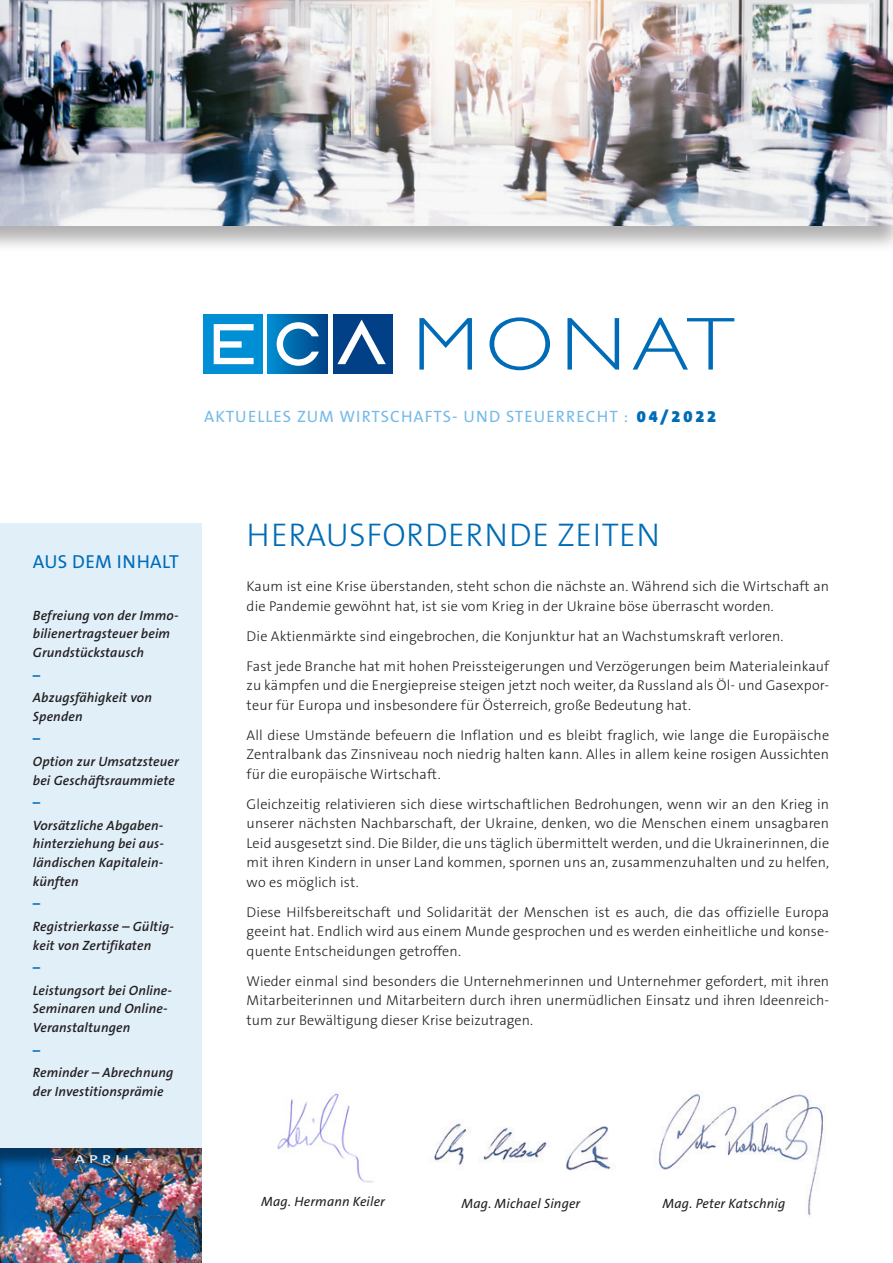
<style>
.page{position:relative;width:893px;height:1263px;background:#fff}
.page>*{position:absolute;margin:0;border:0;box-sizing:border-box;transform-origin:0 0}
.t1{font:300 75.45px "Gill Sans";letter-spacing:.08em;color:#006cb7;scale:1.11 1}
.t2{font:300 33px "The Sans B3";letter-spacing:.015em;color:#006cb7}
.t3{font:18.9px "The Sans B5 Plain";letter-spacing:.02em;color:#006cb7}
.t4{font:16.5px "The Sans B5 Plain";letter-spacing:.065em;color:#76bae7}
.t5{font:900 16.5px "The Sans B9";letter-spacing:.17em;color:#006cb7}
.t6{font:300 14.25px/19.5px "The Sans B3";letter-spacing:.01em;color:#231f20;text-align:justify}
.t7{font:italic 600 13.5px/18.8px "The Sans B6";letter-spacing:.01em;color:#231f20}
.t8{font:italic 13.5px "The Sans B5 Plain";letter-spacing:.01em;color:#231f20}
.t9{font:700 13.5px "The Sans B7";color:#006cb7}
.t10{font:600 11.55px "The Sans B6";letter-spacing:.255em;color:#fff;scale:1.43 1}
</style>
<div class="page">
<div style="left:0;top:523px;width:202px;height:625px;background:#e1eff9"></div>
<div style="left:0;top:1145px;width:203px;height:118px;background:#231f20;opacity:.5"></div>
<div style="left:203px;top:314px;width:60px;height:59px;background:#008fd5"></div>
<svg style="left:214px;top:324px;width:40px;height:40px"></svg>
<div style="left:268px;top:314px;width:60px;height:59px;background:linear-gradient(to right,#018ed2,#004184)"></div>
<svg style="left:277px;top:322px;width:42px;height:44px"></svg>
<div style="left:333px;top:314px;width:59px;height:59px;background:#014086"></div>
<svg style="left:337px;top:320px;width:49px;height:44px"></svg>
<div style="left:0;top:0;width:893px;height:253px;background:#231f20;opacity:.35"></div>
<img style="left:0;top:0;width:893px;height:225px">
<img style="left:277px;top:1091px;width:97px;height:92px">
<img style="left:658px;top:1093px;width:165px;height:123px">
<img style="left:434px;top:1123px;width:177px;height:48px">
<p class="t1" style="left:413px;top:302px;width:291px">MONAT</p>
<p class="t4" style="left:204px;top:408px;width:426px">AKTUELLES ZUM WIRTSCHAFTS- UND STEUERRECHT :</p>
<p class="t5" style="left:637px;top:407px;width:81px">04/2022</p>
<p class="t3" style="left:33px;top:552px;width:147px">AUS DEM INHALT</p>
<p class="t7" style="left:33px;top:606px;width:147px">Befreiung von der Immo&shy;bilienertragsteuer beim<br>Grundstückstausch</p>
<p class="t9" style="left:33px;top:668px;width:9px">–</p>
<p class="t7" style="left:33px;top:689px;width:121px">Abzugsfähigkeit von<br>Spenden</p>
<p class="t9" style="left:33px;top:732px;width:9px">–</p>
<p class="t7" style="left:33px;top:753px;width:147px">Option zur Umsatzsteuer bei Geschäftsraummiete</p>
<p class="t9" style="left:33px;top:795px;width:9px">–</p>
<p class="t7" style="left:33px;top:816px;width:132px;text-align:justify">Vorsätzliche Abgaben&shy;hinterziehung bei aus&shy;ländischen Kapitalein&shy;künften</p>
<p class="t9" style="left:33px;top:897px;width:9px">–</p>
<p class="t7" style="left:33px;top:918px;width:142px">Registrierkasse – Gültig&shy;keit von Zertifikaten</p>
<p class="t9" style="left:33px;top:960px;width:9px">–</p>
<p class="t7" style="left:33px;top:981px;width:141px">Leistungsort bei Online-<br>Seminaren und Online-<br>Veranstaltungen</p>
<p class="t9" style="left:33px;top:1043px;width:9px">–</p>
<p class="t7" style="left:33px;top:1064px;width:142px">Reminder – Abrechnung der Investitionsprämie</p>
<p class="t10" style="left:54px;top:1153px;width:70px">– APRIL –</p>
<p class="t2" style="left:247px;top:518px;width:415px">HERAUSFORDERNDE ZEITEN</p>
<p class="t6" style="left:247px;top:577px;width:584px">Kaum ist eine Krise überstanden, steht schon die nächste an. Während sich die Wirtschaft an die Pandemie gewöhnt hat, ist sie vom Krieg in der Ukraine böse überrascht worden.</p>
<p class="t6" style="left:247px;top:627px;width:538px">Die Aktienmärkte sind eingebrochen, die Konjunktur hat an Wachstumskraft verloren.</p>
<p class="t6" style="left:247px;top:657px;width:584px">Fast jede Branche hat mit hohen Preissteigerungen und Verzögerungen beim Materialeinkauf zu kämpfen und die Energiepreise steigen jetzt noch weiter, da Russland als Öl- und Gasexpor&shy;teur für Europa und insbesondere für Österreich, große Bedeutung hat.</p>
<p class="t6" style="left:247px;top:726px;width:584px">All diese Umstände befeuern die Inflation und es bleibt fraglich, wie lange die Europäische Zentralbank das Zinsniveau noch niedrig halten kann. Alles in allem keine rosigen Aussichten für die europäische Wirtschaft.</p>
<p class="t6" style="left:247px;top:795px;width:584px">Gleichzeitig relativieren sich diese wirtschaftlichen Bedrohungen, wenn wir an den Krieg in unserer nächsten Nachbarschaft, der Ukraine, denken, wo die Menschen einem unsagbaren Leid ausgesetzt sind. Die Bilder, die uns täglich übermittelt werden, und die Ukrainerinnen, die mit ihren Kindern in unser Land kommen, spornen uns an, zusammenzuhalten und zu helfen, wo es möglich ist.</p>
<p class="t6" style="left:247px;top:903px;width:584px">Diese Hilfsbereitschaft und Solidarität der Menschen ist es auch, die das offizielle Europa geeint hat. Endlich wird aus einem Munde gesprochen und es werden einheitliche und konse&shy;quente Entscheidungen getroffen.</p>
<p class="t6" style="left:247px;top:972px;width:584px">Wieder einmal sind besonders die Unternehmerinnen und Unternehmer gefordert, mit ihren Mitarbeiterinnen und Mitarbeitern durch ihren unermüdlichen Einsatz und ihren Ideenreich&shy;tum zur Bewältigung dieser Krise beizutragen.</p>
<p class="t8" style="left:261px;top:1194px;width:125px">Mag. Hermann Keiler</p>
<p class="t8" style="left:461px;top:1196px;width:120px">Mag. Michael Singer</p>
<p class="t8" style="left:662px;top:1196px;width:124px">Mag. Peter Katschnig</p>
</div>
